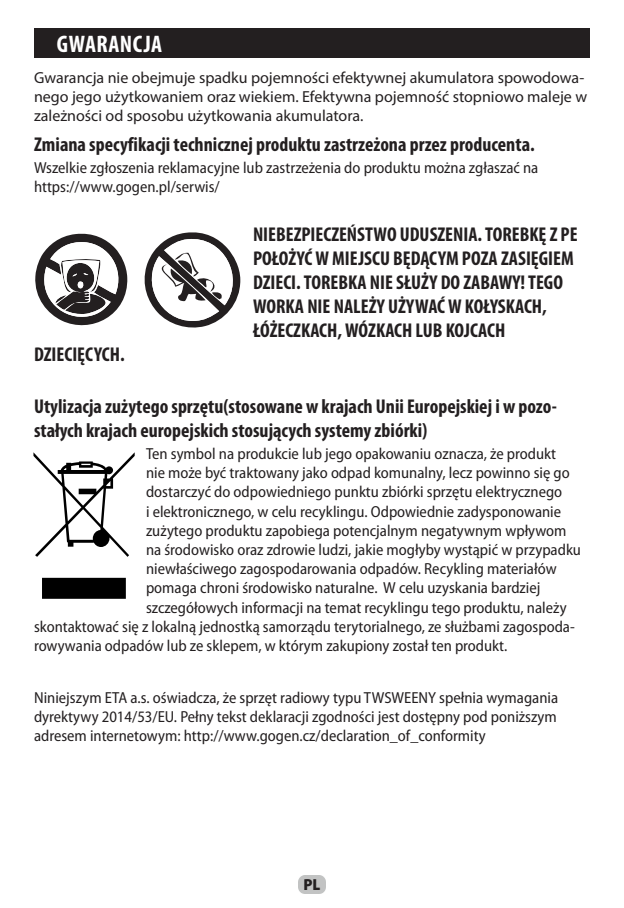
<style>
.page{position:relative;width:624px;height:908px;background:#fff}
.page>*{position:absolute;margin:0;border:0;box-sizing:border-box;transform-origin:0 0}
.t1{font:700 condensed 24px "Myriad Pro";letter-spacing:.02em;color:#fff}
.t2{font:700 condensed 20px/24px "Myriad Pro";color:#231f20}
.t3{font:semi-condensed 16px/19.2px "Myriad Pro";color:#231f20}
.t4{font:16px/19.2px "Myriad Pro";color:#231f20}
.t5{font:900 semi-condensed 16px "Myriad Pro";color:#231f20}
</style>
<div class="page">
<img style="left:298px;top:875px;width:27px;height:17px">
<div style="left:34px;top:28px;width:556px;height:30px;background:#231f20"></div>
<svg style="left:144px;top:232px;width:97px;height:96px"></svg>
<svg style="left:35px;top:233px;width:93px;height:93px"></svg>
<svg style="left:33px;top:452px;width:102px;height:146px"></svg>
<h1 class="t1" style="left:57px;top:29px;width:107px">GWARANCJA</h1>
<p class="t4" style="left:34px;top:67px;width:554px">Gwarancja nie obejmuje spadku pojemności efektywnej akumulatora spowodowa&shy;nego jego użytkowaniem oraz wiekiem. Efektywna pojemność stopniowo maleje w zależności od sposobu użytkowania akumulatora.</p>
<p class="t2" style="left:34px;top:132px;width:502px">Zmiana specyfikacji technicznej produktu zastrzeżona przez producenta.</p>
<p class="t3" style="left:34px;top:157px;width:506px">Wszelkie zgłoszenia reklamacyjne lub zastrzeżenia do produktu można zgłaszać na https://www.gogen.pl/serwis/</p>
<p class="t2" style="left:253px;top:222px;width:326px">NIEBEZPIECZEŃSTWO UDUSZENIA. TOREBKĘ Z PE POŁOŻYĆ W MIEJSCU BĘDĄCYM POZA ZASIĘGIEM DZIECI. TOREBKA NIE SŁUŻY DO ZABAWY! TEGO WORKA NIE NALEŻY UŻYWAĆ W KOŁYSKACH, ŁÓŻECZKACH, WÓZKACH LUB KOJCACH</p>
<p class="t2" style="left:34px;top:342px;width:92px">DZIECIĘCYCH.</p>
<p class="t2" style="left:34px;top:393px;width:524px">Utylizacja zużytego sprzętu(stosowane w krajach Unii Europejskiej i w pozo&shy;stałych krajach europejskich stosujących systemy zbiórki)</p>
<p class="t3" style="left:146px;top:443px;width:411px">Ten symbol na produkcie lub jego opakowaniu oznacza, że produkt</p>
<p class="t3" style="left:146px;top:462px;width:425px">nie może być traktowany jako odpad komunalny, lecz powinno się go</p>
<p class="t3" style="left:146px;top:482px;width:417px">dostarczyć do odpowiedniego punktu zbiórki sprzętu elektrycznego</p>
<p class="t3" style="left:146px;top:501px;width:416px">i elektronicznego, w celu recyklingu. Odpowiednie zadysponowanie</p>
<p class="t3" style="left:146px;top:520px;width:422px">zużytego produktu zapobiega potencjalnym negatywnym wpływom</p>
<p class="t3" style="left:146px;top:539px;width:436px">na środowisko oraz zdrowie ludzi, jakie mogłyby wystąpić w przypadku</p>
<p class="t3" style="left:146px;top:558px;width:412px">niewłaściwego zagospodarowania odpadów. Recykling materiałów</p>
<p class="t3" style="left:146px;top:578px;width:396px">pomaga chroni środowisko naturalne. W celu uzyskania bardziej</p>
<p class="t3" style="left:146px;top:597px;width:422px">szczegółowych informacji na temat recyklingu tego produktu, należy</p>
<p class="t3" style="left:34px;top:616px;width:542px">skontaktować się z lokalną jednostką samorządu terytorialnego, ze służbami zagospoda-</p>
<p class="t3" style="left:34px;top:635px;width:475px">rowywania odpadów lub ze sklepem, w którym zakupiony został ten produkt.</p>
<p class="t3" style="left:34px;top:687px;width:525px;text-align:justify">Niniejszym ETA a.s. oświadcza, że sprzęt radiowy typu TWSWEENY spełnia wymagania dyrektywy 2014/53/EU. Pełny tekst deklaracji zgodności jest dostępny pod poniższym adresem internetowym: http://www.gogen.cz/declaration_of_conformity</p>
<p class="t5" style="left:303px;top:873px;width:18px">PL</p>
</div>
